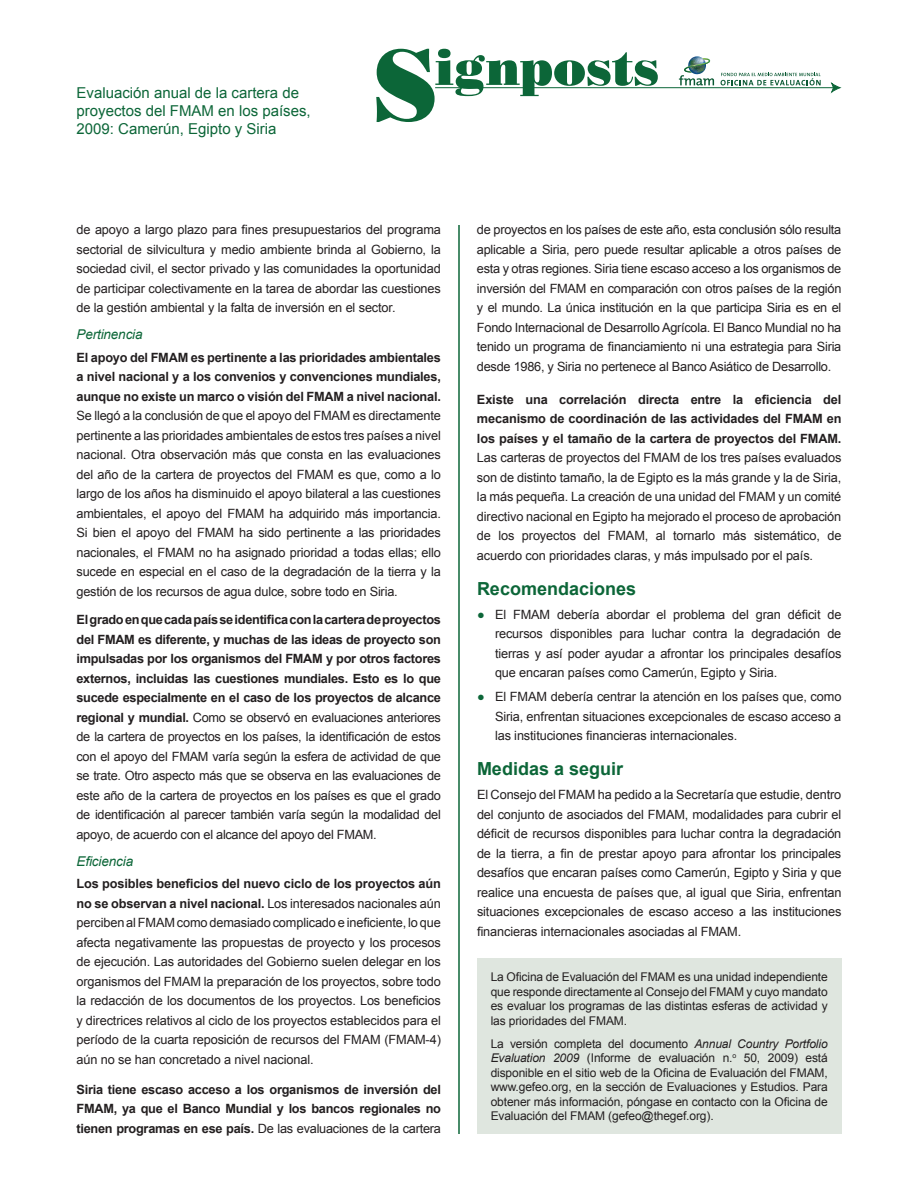
<style>
.page{position:relative;width:918px;height:1188px;background:#fff}
.page>*{position:absolute;margin:0;border:0;box-sizing:border-box;transform-origin:0 0}
.t1{font:101.1px "Poster Bodoni BT";color:#0c6638}
.t2{font:50.55px "Poster Bodoni BT";letter-spacing:-.015em;color:#0c6638}
.t3{font:700 18px "Arial";color:#0c6638}
.t4{font:15px/18px "Arial";color:#0c6638}
.t5{font:italic 13.5px "Arial";letter-spacing:-.01em;color:#0c6638}
.t6{font:12.75px/19.5px "Arial";letter-spacing:-.01em;color:#231f20;text-align:justify}
.t7{font:700 12.75px/19.5px "Arial";letter-spacing:-.015em;color:#231f20;text-align:justify}
.t8{font:12px/14.4px "Arial";letter-spacing:-.01em;color:#231f20;text-align:justify}
.s1{font-weight:700}
.s2{font-weight:400}
.s3{color:#0c6638}
.s4{font-style:italic}
</style>
<div class="page">
<hr style="left:458px;top:225px;width:2px;height:909px;background:#0c6638">
<hr style="left:435px;top:87px;width:399px;height:1px;background:#0c6638">
<svg style="left:830px;top:82px;width:11px;height:12px"></svg>
<svg style="left:721px;top:73px;width:100px;height:12px"></svg>
<svg style="left:679px;top:56px;width:35px;height:30px"></svg>
<div style="left:477px;top:958px;width:364px;height:176px;background:#dfe6df"></div>
<p class="t4" style="left:76px;top:84px;width:224px">Evaluación anual de la cartera de</p>
<p class="t4" style="left:76px;top:102px;width:236px">proyectos del FMAM en los países,<br>2009: Camerún, Egipto y Siria</p>
<h2 class="t2" style="left:435px;top:36px;width:227px">ignposts</h2>
<h1 class="t1" style="left:371px;top:23px;width:69px">S</h1>
<p class="t6" style="left:76px;top:220px;width:366px">de apoyo a largo plazo para fines presupuestarios del programa sectorial de silvicultura y medio ambiente brinda al Gobierno, la sociedad civil, el sector privado y las comunidades la oportunidad de participar colectivamente en la tarea de abordar las cuestiones de la gestión ambiental y la falta de inversión en el sector.</p>
<p class="t5" style="left:76px;top:326px;width:68px">Pertinencia</p>
<p class="t7" style="left:76px;top:348px;width:366px">El apoyo del FMAM es pertinente a las prioridades ambientales a nivel nacional y a los convenios y convenciones mundiales, aunque no existe un marco o visión del FMAM a nivel nacional.</p>
<p class="t6" style="left:76px;top:406px;width:366px">Se llegó a la conclusión de que el apoyo del FMAM es directamente pertinente a las prioridades ambientales de estos tres países a nivel nacional. Otra observación más que consta en las evaluaciones del año de la cartera de proyectos del FMAM es que, como a lo largo de los años ha disminuido el apoyo bilateral a las cuestiones ambientales, el apoyo del FMAM ha adquirido más importancia.<br>Si bien el apoyo del FMAM ha sido pertinente a las prioridades nacionales, el FMAM no ha asignado prioridad a todas ellas; ello sucede en especial en el caso de la degradación de la tierra y la gestión de los recursos de agua dulce, sobre todo en Siria.</p>
<p class="t6" style="left:76px;top:610px;width:366px"><span class="s1">El grado en que cada país se identifica con la cartera de proyectos del FMAM es diferente, y muchas de las ideas de proyecto son impulsadas por los organismos del FMAM y por otros factores externos, incluidas las cuestiones mundiales. Esto es lo que sucede especialmente en el caso de los proyectos de alcance regional y mundial.</span> Como se observó en evaluaciones anteriores de la cartera de proyectos en los países, la identificación de estos con el apoyo del FMAM varía según la esfera de actividad de que se trate. Otro aspecto más que se observa en las evaluaciones de este año de la cartera de proyectos en los países es que el grado de identificación al parecer también varía según la modalidad del apoyo, de acuerdo con el alcance del apoyo del FMAM.</p>
<p class="t5" style="left:76px;top:852px;width:58px">Eficiencia</p>
<p class="t6" style="left:76px;top:874px;width:366px"><span class="s1">Los posibles beneficios del nuevo ciclo de los proyectos aún no se observan a nivel nacional.</span> Los interesados nacionales aún perciben al FMAM como demasiado complicado e ineficiente, lo que afecta negativamente las propuestas de proyecto y los procesos de ejecución. Las autoridades del Gobierno suelen delegar en los organismos del FMAM la preparación de los proyectos, sobre todo la redacción de los documentos de los proyectos. Los beneficios y directrices relativos al ciclo de los proyectos establecidos para el período de la cuarta reposición de recursos del FMAM (FMAM-4) aún no se han concretado a nivel nacional.</p>
<p class="t7" style="left:76px;top:1080px;width:366px">Siria tiene escaso acceso a los organismos de inversión del FMAM, ya que el Banco Mundial y los bancos regionales no tienen programas en ese país. <span class="s2">De las evaluaciones de la cartera</span></p>
<p class="t6" style="left:477px;top:220px;width:366px">de proyectos en los países de este año, esta conclusión sólo resulta aplicable a Siria, pero puede resultar aplicable a otros países de esta y otras regiones. Siria tiene escaso acceso a los organismos de inversión del FMAM en comparación con otros países de la región y el mundo. La única institución en la que participa Siria es en el Fondo Internacional de Desarrollo Agrícola. El Banco Mundial no ha tenido un programa de financiamiento ni una estrategia para Siria desde 1986, y Siria no pertenece al Banco Asiático de Desarrollo.</p>
<p class="t7" style="left:477px;top:390px;width:366px">Existe una correlación directa entre la eficiencia del mecanismo de coordinación de las actividades del FMAM en los países y el tamaño de la cartera de proyectos del FMAM.</p>
<p class="t6" style="left:477px;top:448px;width:366px">Las carteras de proyectos del FMAM de los tres países evaluados son de distinto tamaño, la de Egipto es la más grande y la de Siria, la más pequeña. La creación de una unidad del FMAM y un comité directivo nacional en Egipto ha mejorado el proceso de aprobación de los proyectos del FMAM, al tornarlo más sistemático, de acuerdo con prioridades claras, y más impulsado por el país.</p>
<h3 class="t3" style="left:477px;top:577px;width:161px">Recomendaciones</h3>
<p class="t6" style="left:495px;top:605px;width:348px;text-indent:-18px"><span class="s3">●</span> El FMAM debería abordar el problema del gran déficit de recursos disponibles para luchar contra la degradación de tierras y así poder ayudar a afrontar los principales desafíos que encaran países como Camerún, Egipto y Siria.</p>
<p class="t6" style="left:495px;top:687px;width:348px;text-indent:-18px"><span class="s3">●</span> El FMAM debería centrar la atención en los países que, como Siria, enfrentan situaciones excepcionales de escaso acceso a las instituciones financieras internacionales.</p>
<h3 class="t3" style="left:477px;top:757px;width:148px">Medidas a seguir</h3>
<p class="t6" style="left:477px;top:785px;width:366px">El Consejo del FMAM ha pedido a la Secretaría que estudie, dentro del conjunto de asociados del FMAM, modalidades para cubrir el déficit de recursos disponibles para luchar contra la degradación de la tierra, a fin de prestar apoyo para afrontar los principales desafíos que encaran países como Camerún, Egipto y Siria y que realice una encuesta de países que, al igual que Siria, enfrentan situaciones excepcionales de escaso acceso a las instituciones financieras internacionales asociadas al FMAM.</p>
<p class="t8" style="left:491px;top:970px;width:339px">La Oficina de Evaluación del FMAM es una unidad independiente que responde directamente al Consejo del FMAM y cuyo mandato es evaluar los programas de las distintas esferas de actividad y las prioridades del FMAM.</p>
<p class="t8" style="left:491px;top:1037px;width:339px">La versión completa del documento <span class="s4">Annual Country Portfolio Evaluation 2009</span> (Informe de evaluación n.<sup>o</sup> 50, 2009) está disponible en el sitio web de la Oficina de Evaluación del FMAM, www.gefeo.org, en la sección de Evaluaciones y Estudios. Para obtener más información, póngase en contacto con la Oficina de Evaluación del FMAM (gefeo@thegef.org).</p>
</div>
